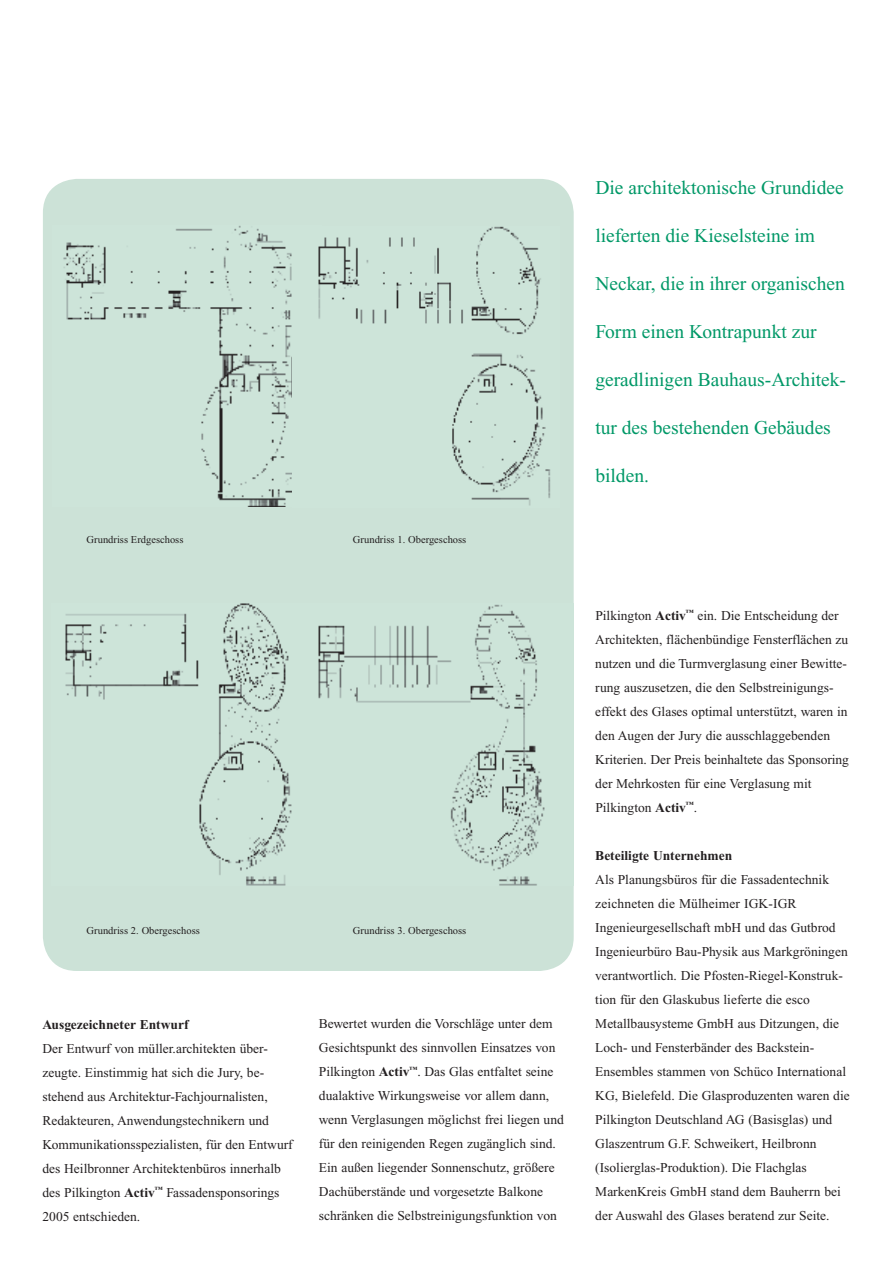
<style>
.page{position:relative;width:893px;height:1263px;background:#fff}
.page>*{position:absolute;margin:0;border:0;box-sizing:border-box;transform-origin:0 0}
.t1{font:19.5px "Times New Roman";color:#009867}
.t2{font:13.5px/24px "Times New Roman";color:#231f20}
.t3{font:700 13.5px "Times New Roman";color:#231f20}
.t4{font:10.5px "Times New Roman";color:#231f20}
.s1{font-weight:700}
</style>
<div class="page">
<div style="left:43px;top:179px;width:531px;height:792px;background:#cce2d7"></div>
<img style="left:52px;top:225px;width:269px;height:282px">
<div style="left:292px;top:226px;width:267px;height:282px;background:#cde4d9"></div>
<img style="left:52px;top:604px;width:240px;height:281px">
<img style="left:292px;top:604px;width:282px;height:281px">
<p class="t4" style="left:86px;top:533px;width:98px">Grundriss Erdgeschoss</p>
<p class="t4" style="left:353px;top:533px;width:115px">Grundriss 1. Obergeschoss</p>
<p class="t4" style="left:86px;top:925px;width:115px">Grundriss 2. Obergeschoss</p>
<p class="t4" style="left:353px;top:925px;width:115px">Grundriss 3. Obergeschoss</p>
<p class="t3" style="left:43px;top:1016px;width:147px">Ausgezeichneter Entwurf</p>
<p class="t2" style="left:43px;top:1036px;width:252px">Der Entwurf von müller.architekten über&shy;zeugte. Einstimmig hat sich die Jury, be&shy;stehend aus Architektur-Fachjournalisten, Redakteuren, Anwendungstechnikern und Kommunikationsspezialisten, für den Entwurf des Heilbronner Architektenbüros innerhalb des Pilkington <span class="s1">Activ</span><sup>™</sup> Fassadensponsorings 2005 entschieden.</p>
<p class="t2" style="left:319px;top:1012px;width:246px">Bewertet wurden die Vorschläge unter dem Gesichtspunkt des sinnvollen Einsatzes von Pilkington <span class="s1">Activ</span><sup>™</sup>. Das Glas entfaltet seine dualaktive Wirkungsweise vor allem dann, wenn Verglasungen möglichst frei liegen und für den reinigenden Regen zugänglich sind.<br>Ein außen liegender Sonnenschutz, größere Dachüberstände und vorgesetzte Balkone schränken die Selbstreinigungsfunktion von</p>
<h1 class="t1" style="left:595px;top:177px;width:250px">Die architektonische Grundidee</h1>
<h1 class="t1" style="left:595px;top:225px;width:221px">lieferten die Kieselsteine im</h1>
<h1 class="t1" style="left:595px;top:273px;width:251px">Neckar, die in ihrer organischen</h1>
<h1 class="t1" style="left:595px;top:321px;width:223px">Form einen Kontrapunkt zur</h1>
<h1 class="t1" style="left:595px;top:369px;width:252px">geradlinigen Bauhaus-Architek-</h1>
<h1 class="t1" style="left:595px;top:417px;width:237px">tur des bestehenden Gebäudes</h1>
<h1 class="t1" style="left:595px;top:465px;width:55px">bilden.</h1>
<p class="t2" style="left:595px;top:603px;width:255px">Pilkington <span class="s1">Activ</span><sup>™</sup> ein. Die Entscheidung der Architekten, flächenbündige Fensterflächen zu nutzen und die Turmverglasung einer Bewitte&shy;rung auszusetzen, die den Selbstreinigungs&shy;effekt des Glases optimal unterstützt, waren in den Augen der Jury die ausschlaggebenden Kriterien. Der Preis beinhaltete das Sponsoring der Mehrkosten für eine Verglasung mit Pilkington <span class="s1">Activ</span><sup>™</sup>.</p>
<p class="t3" style="left:595px;top:848px;width:138px">Beteiligte Unternehmen</p>
<p class="t2" style="left:595px;top:867px;width:256px">Als Planungsbüros für die Fassadentechnik zeichneten die Mülheimer IGK-IGR Ingenieurgesellschaft mbH und das Gutbrod Ingenieurbüro Bau-Physik aus Markgröningen verantwortlich. Die Pfosten-Riegel-Konstruk&shy;tion für den Glaskubus lieferte die esco Metallbausysteme GmbH aus Ditzungen, die Loch- und Fensterbänder des Backstein-Ensembles stammen von Schüco International KG, Bielefeld. Die Glasproduzenten waren die Pilkington Deutschland AG (Basisglas) und Glaszentrum G.F. Schweikert, Heilbronn (Isolierglas-Produktion). Die Flachglas MarkenKreis GmbH stand dem Bauherrn bei der Auswahl des Glases beratend zur Seite.</p>
</div>
